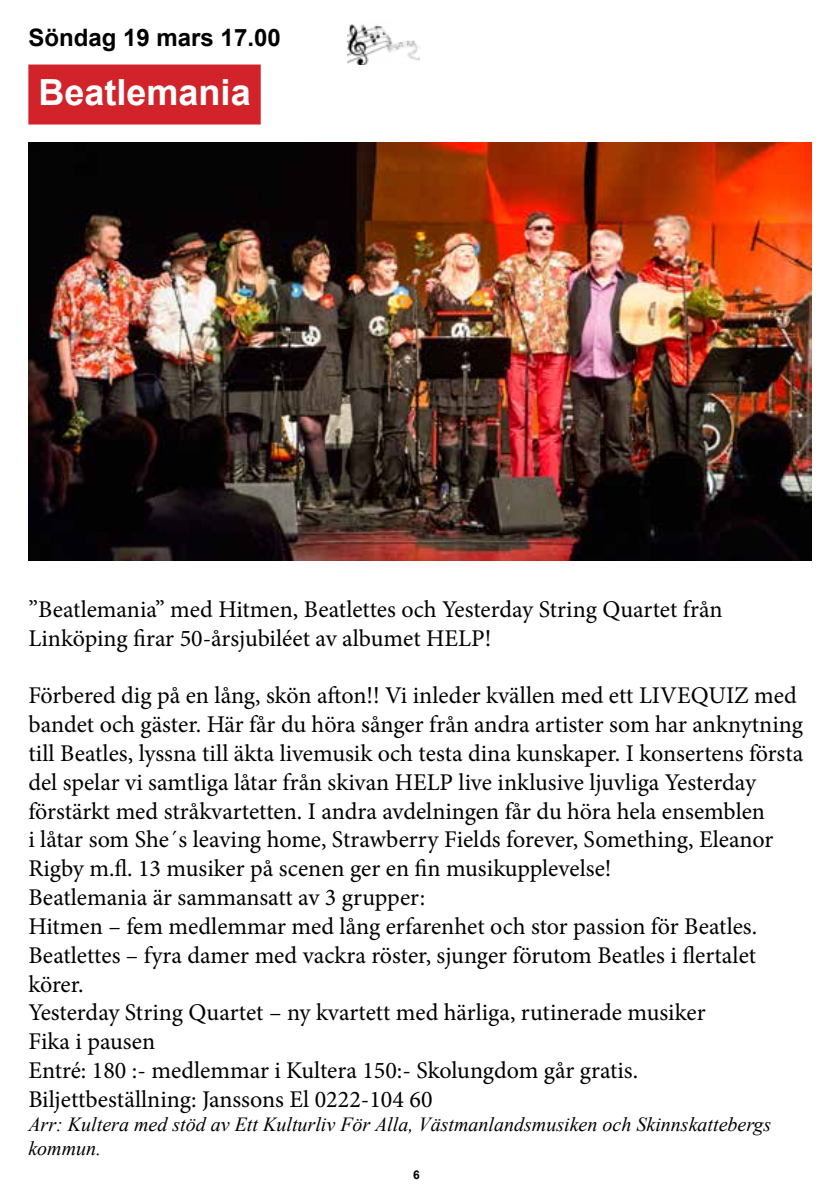
<style>
.page{position:relative;width:840px;height:1191px;background:#fff}
.page>*{position:absolute;margin:0;border:0;box-sizing:border-box;transform-origin:0 0}
.t1{font:700 36px "Arial";color:#fff}
.t2{font:24px/28.8px "Minion Pro";color:#000}
.t3{font:700 24px "Arial";color:#000}
.t4{font:italic 20px/24px "Times New Roman";color:#000}
.t5{font:700 12px "Arial";color:#000}
</style>
<div class="page">
<img style="left:347px;top:24px;width:73px;height:41px">
<div style="left:28px;top:64px;width:232px;height:60px;background:#d2232a"></div>
<img style="left:28px;top:142px;width:783px;height:418px">
<p class="t3" style="left:28px;top:20px;width:254px">Söndag 19 mars 17.00</p>
<h1 class="t1" style="left:38px;top:66px;width:214px">Beatlemania</h1>
<p class="t2" style="left:28px;top:595px;width:695px">”Beatlemania” med Hitmen, Beatlettes och Yesterday String Quartet från<br>Linköping firar 50-årsjubiléet av albumet HELP!</p>
<p class="t2" style="left:28px;top:681px;width:776px">Förbered dig på en lång, skön afton!! Vi inleder kvällen med ett LIVEQUIZ med bandet och gäster. Här får du höra sånger från andra artister som har anknytning till Beatles, lyssna till äkta livemusik och testa dina kunskaper. I konsertens första del spelar vi samtliga låtar från skivan HELP live inklusive ljuvliga Yesterday förstärkt med stråkvartetten. I andra avdelningen får du höra hela ensemblen<br>i låtar som She´s leaving home, Strawberry Fields forever, Something, Eleanor Rigby m.fl. 13 musiker på scenen ger en fin musikupplevelse!<br>Beatlemania är sammansatt av 3 grupper:<br>Hitmen – fem medlemmar med lång erfarenhet och stor passion för Beatles.<br>Beatlettes – fyra damer med vackra röster, sjunger förutom Beatles i flertalet körer.<br>Yesterday String Quartet – ny kvartett med härliga, rutinerade musiker<br>Fika i pausen<br>Entré: 180 :- medlemmar i Kultera 150:- Skolungdom går gratis.<br>Biljettbeställning: Janssons El 0222-104 60</p>
<p class="t4" style="left:28px;top:1111px;width:744px">Arr: Kultera med stöd av Ett Kulturliv För Alla, Västmanlandsmusiken och Skinnskattebergs kommun.</p>
<p class="t5" style="left:413px;top:1166px;width:8px">6</p>
</div>
